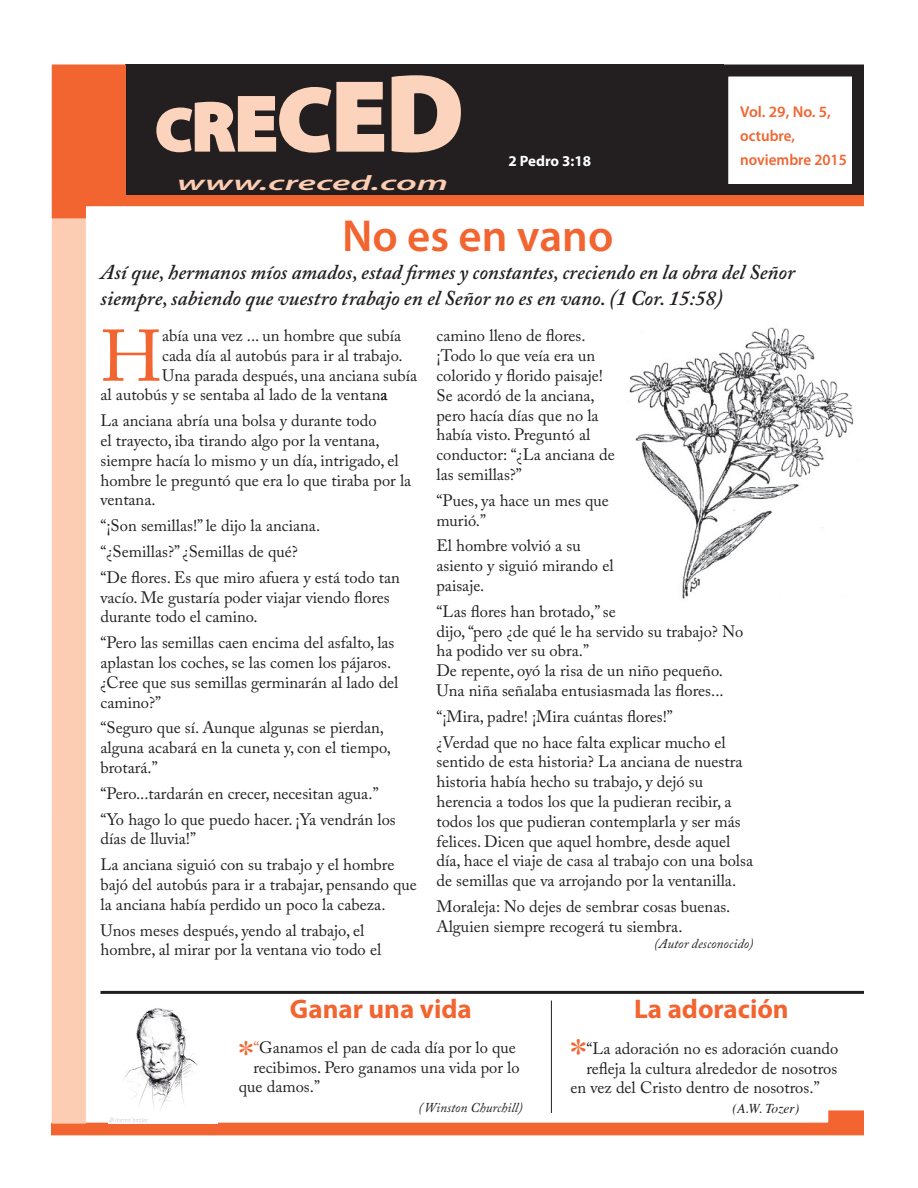
<style>
.page{position:relative;width:918px;height:1188px;background:#fff}
.page>*{position:absolute;margin:0;border:0;box-sizing:border-box;transform-origin:0 0}
.Normal_Web{font:72.15px "Adobe Caslon Pro";color:#f26430}
.t1{font:900 60px "Myriad Pro";color:#fcd4bd}
.t2{font:48.45px "Adobe Caslon Pro";color:#f26430}
.Normal_Web-2{font:600 45px "Myriad Pro";color:#f26430}
.t3{font:44.4px "Adobe Caslon Pro";color:#f26430}
.t4{font:700 27px "Myriad Pro";color:#f26430}
.Normal_Web-3{font:italic 600 21px/25.2px "Adobe Caslon Pro";color:#231f20}
.t5{font:italic 600 21px "Myriad Pro";color:#fccdb2;scale:1.82 1}
.Normal_Web-4{font:16.5px/19.8px "Adobe Caslon Pro";color:#231f20}
.Masthead{font:600 15.75px/24px "Myriad Pro";color:#f26430}
.Masthead-2{font:700 15px "Myriad Pro";color:#fff}
.Normal_Web-5{font:italic 13.5px "Adobe Caslon Pro";color:#231f20}
.t6{font:italic 13.5px "Times";color:#231f20}
.s1{font-size:69px}
.s2{font-size:78px}
.s3{font-size:90px}
.s4{font-size:99px}
.s5{font-size:108px}
.s6{color:#f26430}
</style>
<div class="page">
<div style="left:125px;top:64px;width:599px;height:132px;background:#231f20"></div>
<svg style="left:51px;top:1110px;width:813px;height:26px"></svg>
<div style="left:52px;top:218px;width:34px;height:906px;background:#fccdb2"></div>
<div style="left:52px;top:65px;width:73px;height:131px;background:#f26430"></div>
<div style="left:52px;top:64px;width:74px;height:132px;border:2px solid #f26430"></div>
<div style="left:716px;top:64px;width:148px;height:132px;border:12px solid #231f20"></div>
<svg style="left:156px;top:75px;width:305px;height:78px"></svg>
<svg style="left:52px;top:195px;width:812px;height:23px"></svg>
<img style="left:629px;top:327px;width:225px;height:272px">
<img style="left:108px;top:1008px;width:109px;height:116px">
<hr style="left:100px;top:991px;width:764px;height:3px;background:#231f20">
<hr style="left:551px;top:1000px;width:1px;height:113px;background:#231f20">
<p class="t1" style="left:156px;top:90px;width:309px">C<span class="s1">R</span><span class="s2">E</span><span class="s3">C</span><span class="s4">E</span><span class="s5">D</span></p>
<p class="t5" style="left:177px;top:169px;width:150px">www.creced.com</p>
<p class="Masthead-2" style="left:508px;top:151px;width:84px">2 Pedro 3:18</p>
<p class="Masthead" style="left:740px;top:99px;width:108px">Vol. 29, No. 5, octubre, noviembre 2015</p>
<p class="Normal_Web-2" style="left:342px;top:208px;width:273px">No es en vano</p>
<p class="Normal_Web-3" style="left:100px;top:260px;width:696px">Así que, hermanos míos amados, estad firmes y constantes, creciendo en la obra del Señor siempre, sabiendo que vuestro trabajo en el Señor no es en vano. (1 Cor. 15:58)</p>
<p class="Normal_Web-4" style="left:436px;top:326px;width:180px">camino lleno de flores. ¡Todo lo que veía era un colorido y florido paisaje!<br>Se acordó de la anciana, pero hacía días que no la había visto. Preguntó al conductor: “¿La anciana de las semillas?”</p>
<p class="Normal_Web-4" style="left:436px;top:490px;width:174px">“Pues, ya hace un mes que murió.”</p>
<p class="Normal_Web-4" style="left:436px;top:536px;width:179px">El hombre volvió a su asiento y siguió mirando el paisaje.</p>
<p class="Normal_Web-4" style="left:436px;top:601px;width:308px">“Las flores han brotado,” se<br>dijo, “pero ¿de qué le ha servido su trabajo? No ha podido ver su obra.”<br>De repente, oyó la risa de un niño pequeño.<br>Una niña señalaba entusiasmada las flores...</p>
<p class="Normal_Web-4" style="left:436px;top:706px;width:238px">“¡Mira, padre! ¡Mira cuántas flores!”</p>
<p class="Normal_Web-4" style="left:436px;top:732px;width:318px">¿Verdad que no hace falta explicar mucho el sentido de esta historia? La anciana de nuestra historia había hecho su trabajo, y dejó su herencia a todos los que la pudieran recibir, a todos los que pudieran contemplarla y ser más felices. Dicen que aquel hombre, desde aquel día, hace el viaje de casa al trabajo con una bolsa de semillas que va arrojando por la ventanilla.</p>
<p class="Normal_Web-4" style="left:436px;top:896px;width:296px">Moraleja: No dejes de sembrar cosas buenas.<br>Alguien siempre recogerá tu siembra.</p>
<p class="Normal_Web-5" style="left:654px;top:935px;width:101px">(Autor desconocido)</p>
<p class="Normal_Web" style="left:100px;top:314px;width:63px">H</p>
<p class="Normal_Web-4" style="left:162px;top:325px;width:241px">abía una vez ... un hombre que subía</p>
<p class="Normal_Web-4" style="left:162px;top:345px;width:242px">cada día al autobús para ir al trabajo.</p>
<p class="Normal_Web-4" style="left:162px;top:365px;width:257px">Una parada después, una anciana subía</p>
<p class="Normal_Web-4" style="left:100px;top:385px;width:281px">al autobús y se sentaba al lado de la ventan</p>
<p class="Normal_Web-4" style="left:100px;top:411px;width:312px">La anciana abría una bolsa y durante todo<br>el trayecto, iba tirando algo por la ventana, siempre hacía lo mismo y un día, intrigado, el hombre le preguntó que era lo que tiraba por la ventana.</p>
<p class="Normal_Web-4" style="left:100px;top:516px;width:221px">“¡Son semillas!” le dijo la anciana.</p>
<p class="Normal_Web-4" style="left:100px;top:541px;width:199px">“¿Semillas?” ¿Semillas de qué?</p>
<p class="Normal_Web-4" style="left:100px;top:567px;width:301px">“De flores. Es que miro afuera y está todo tan vacío. Me gustaría poder viajar viendo flores durante todo el camino.</p>
<p class="Normal_Web-4" style="left:100px;top:633px;width:300px">“Pero las semillas caen encima del asfalto, las aplastan los coches, se las comen los pájaros. ¿Cree que sus semillas germinarán al lado del camino?”</p>
<p class="Normal_Web-4" style="left:100px;top:718px;width:292px">“Seguro que sí. Aunque algunas se pierdan, alguna acabará en la cuneta y, con el tiempo, brotará.”</p>
<p class="Normal_Web-4" style="left:100px;top:783px;width:280px">“Pero...tardarán en crecer, necesitan agua.”</p>
<p class="Normal_Web-4" style="left:100px;top:809px;width:297px">“Yo hago lo que puedo hacer. ¡Ya vendrán los días de lluvia!”</p>
<p class="Normal_Web-4" style="left:100px;top:855px;width:318px">La anciana siguió con su trabajo y el hombre bajó del autobús para ir a trabajar, pensando que la anciana había perdido un poco la cabeza.</p>
<p class="Normal_Web-4" style="left:100px;top:920px;width:282px">Unos meses después, yendo al trabajo, el hombre, al mirar por la ventana vio todo el</p>
<p class="t4" style="left:290px;top:991px;width:184px">Ganar una vida</p>
<p class="t3" style="left:239px;top:1031px;width:16px">*</p>
<p class="Normal_Web-4" style="left:253px;top:1037px;width:264px"><span class="s6">“</span>Ganamos el pan de cada día por lo que</p>
<p class="Normal_Web-4" style="left:253px;top:1057px;width:268px">recibimos. Pero ganamos una vida por lo</p>
<p class="Normal_Web-4" style="left:239px;top:1077px;width:83px">que damos.”</p>
<p class="Normal_Web-5" style="left:419px;top:1100px;width:106px">(Winston Churchill)</p>
<p class="t4" style="left:634px;top:991px;width:156px">La adoración</p>
<p class="t2" style="left:571px;top:1029px;width:17px">*</p>
<p class="Normal_Web-4" style="left:586px;top:1038px;width:253px">“La adoración no es adoración cuando</p>
<p class="Normal_Web-4" style="left:586px;top:1058px;width:252px">refleja la cultura alrededor de nosotros</p>
<p class="Normal_Web-4" style="left:571px;top:1078px;width:251px">en vez del Cristo dentro de nosotros.”</p>
<p class="t6" style="left:733px;top:1097px;width:68px">(A.W. Tozer)</p>
</div>
